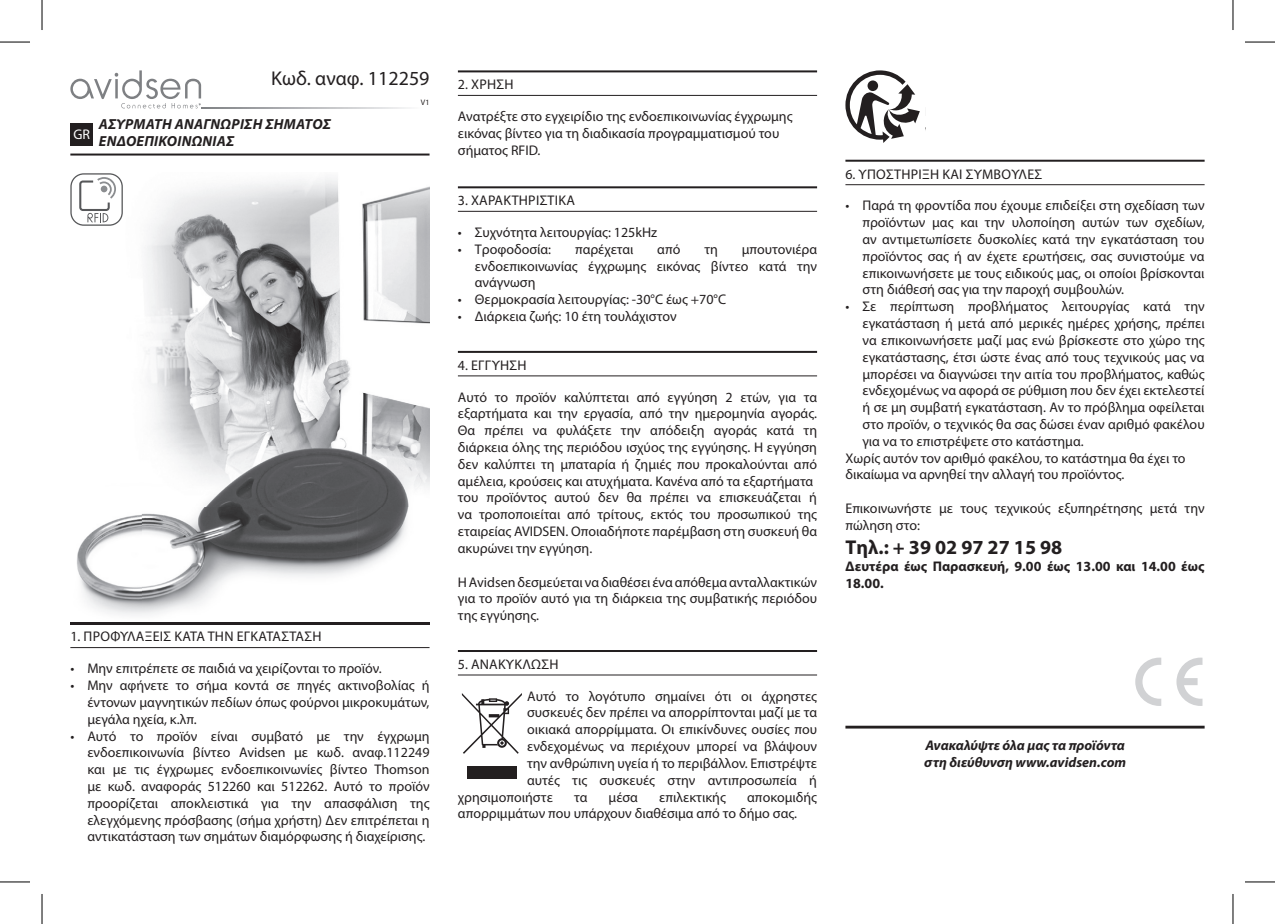
<style>
.page{position:relative;width:1275px;height:924px;background:#fff}
.page>*{position:absolute;margin:0;border:0;box-sizing:border-box;transform-origin:0 0}
.t1{font:700 20px "Myriad Pro";color:#231f20}
.t2{font:20px "Myriad Pro";color:#231f20}
.t3{font:italic 700 14.6px/17.6px "Myriad Pro";letter-spacing:.02em;color:#231f20}
.t4{font:14px/16.8px "Myriad Pro";color:#231f20;text-align:justify}
.t5{font:14px "Myriad Pro";letter-spacing:.02em;color:#231f20}
.t6{font:italic 700 14px/16.8px "Myriad Pro";color:#231f20}
.t7{font:700 14px/16.8px "Myriad Pro";color:#231f20}
.t8{font:14px "Myriad Pro";color:#fff}
.t9{font:8px "Myriad Pro";color:#231f20}
</style>
<div class="page">
<hr style="left:458px;top:95px;width:359px;height:1px;background:#231f20">
<hr style="left:458px;top:211px;width:359px;height:1px;background:#231f20">
<hr style="left:458px;top:375px;width:359px;height:1px;background:#231f20">
<hr style="left:458px;top:674px;width:359px;height:1px;background:#231f20">
<hr style="left:458px;top:70px;width:359px;height:2px;background:#231f20">
<hr style="left:458px;top:186px;width:359px;height:2px;background:#231f20">
<hr style="left:458px;top:351px;width:359px;height:2px;background:#231f20">
<hr style="left:458px;top:649px;width:359px;height:2px;background:#231f20">
<svg style="left:462px;top:693px;width:60px;height:60px"></svg>
<div style="left:467px;top:765px;width:50px;height:12px;background:#231f20"></div>
<hr style="left:70px;top:646px;width:359px;height:1px;background:#231f20">
<div style="left:70px;top:123px;width:23px;height:23px;background:#231f20"></div>
<hr style="left:70px;top:153px;width:359px;height:2px;background:#231f20">
<svg style="left:201px;top:108px;width:207px;height:1px"></svg>
<svg style="left:70px;top:70px;width:131px;height:38px"></svg>
<img style="left:146px;top:178px;width:283px;height:328px">
<img style="left:70px;top:514px;width:72px;height:111px">
<img style="left:142px;top:506px;width:287px;height:119px">
<img style="left:70px;top:622px;width:359px;height:2px">
<svg style="left:70px;top:173px;width:53px;height:53px"></svg>
<hr style="left:845px;top:184px;width:359px;height:1px;background:#231f20">
<svg style="left:845px;top:70px;width:75px;height:73px"></svg>
<hr style="left:845px;top:160px;width:359px;height:2px;background:#231f20">
<hr style="left:845px;top:725px;width:359px;height:3px;background:#231f20">
<svg style="left:1135px;top:657px;width:26px;height:48px"></svg>
<svg style="left:1176px;top:657px;width:26px;height:48px"></svg>
<hr style="left:0;top:42px;width:30px;height:1px;background:#000">
<hr style="left:1245px;top:42px;width:30px;height:1px;background:#000">
<hr style="left:0;top:881px;width:30px;height:1px;background:#000">
<hr style="left:1245px;top:881px;width:30px;height:1px;background:#000">
<hr style="left:42px;top:0;width:1px;height:30px;background:#000">
<hr style="left:42px;top:893px;width:1px;height:30px;background:#000">
<hr style="left:1232px;top:0;width:1px;height:30px;background:#000">
<hr style="left:1232px;top:893px;width:1px;height:30px;background:#000">
<p class="t8" style="left:73px;top:126px;width:18px">GR</p>
<h1 class="t2" style="left:271px;top:66px;width:160px">Κωδ. αναφ. 112259</h1>
<p class="t9" style="left:421px;top:97px;width:10px">V1</p>
<p class="t3" style="left:99px;top:114px;width:234px">ΑΣΥΡΜΑΤΗ ΑΝΑΓΝΩΡΙΣΗ ΣΗΜΑΤΟΣ<br>ΕΝΔΟΕΠΙΚΟΙΝΩΝΙΑΣ</p>
<p class="t5" style="left:70px;top:627px;width:253px">1. ΠΡΟΦΥΛΑΞΕΙΣ ΚΑΤΑ ΤΗΝ ΕΓΚΑΤΑΣΤΑΣΗ</p>
<p class="t4" style="left:70px;top:659px;width:313px">• Μην επιτρέπετε σε παιδιά να χειρίζονται το προϊόν.</p>
<p class="t4" style="left:87px;top:676px;width:344px;text-indent:-17px">• Μην αφήνετε το σήμα κοντά σε πηγές ακτινοβολίας ή έντονων μαγνητικών πεδίων όπως φούρνοι μικροκυμάτων, μεγάλα ηχεία, κ.λπ.</p>
<p class="t4" style="left:87px;top:726px;width:344px;text-indent:-17px">• Αυτό το προϊόν είναι συμβατό με την έγχρωμη ενδοεπικοινωνία βίντεο Avidsen με κωδ. αναφ.112249 και με τις έγχρωμες ενδοεπικοινωνίες βίντεο Thomson με κωδ. αναφοράς 512260 και 512262. Αυτό το προϊόν προορίζεται αποκλειστικά για την απασφάλιση της ελεγχόμενης πρόσβασης (σήμα χρήστη) Δεν επιτρέπεται η αντικατάσταση των σημάτων διαμόρφωσης ή διαχείρισης.</p>
<p class="t4" style="left:458px;top:76px;width:57px">2. ΧΡΗΣΗ</p>
<p class="t4" style="left:458px;top:108px;width:336px;text-align:left">Ανατρέξτε στο εγχειρίδιο της ενδοεπικοινωνίας έγχρωμης εικόνας βίντεο για τη διαδικασία προγραμματισμού του σήματος RFID.</p>
<p class="t5" style="left:458px;top:192px;width:119px">3. ΧΑΡΑΚΤΗΡΙΣΤΙΚΑ</p>
<p class="t4" style="left:458px;top:223px;width:201px">• Συχνότητα λειτουργίας: 125kHz</p>
<p class="t4" style="left:458px;top:240px;width:95px">• Τροφοδοσία:</p>
<p class="t4" style="left:575px;top:240px;width:60px">παρέχεται</p>
<p class="t4" style="left:657px;top:240px;width:25px">από</p>
<p class="t4" style="left:704px;top:240px;width:15px">τη</p>
<p class="t4" style="left:475px;top:240px;width:344px;text-indent:267px">μπουτονιέρα ενδοεπικοινωνίας έγχρωμης εικόνας βίντεο κατά την ανάγνωση</p>
<p class="t4" style="left:458px;top:291px;width:270px">• Θερμοκρασία λειτουργίας: -30°C έως +70°C</p>
<p class="t4" style="left:458px;top:307px;width:220px">• Διάρκεια ζωής: 10 έτη τουλάχιστον</p>
<p class="t5" style="left:458px;top:356px;width:70px">4. ΕΓΓΥΗΣΗ</p>
<p class="t4" style="left:458px;top:388px;width:361px;text-align:left">Αυτό το προϊόν καλύπτεται από εγγύηση 2 ετών, για τα εξαρτήματα και την εργασία, από την ημερομηνία αγοράς.<br>Θα πρέπει να φυλάξετε την απόδειξη αγοράς κατά τη διάρκεια όλης της περιόδου ισχύος της εγγύησης. Η εγγύηση δεν καλύπτει τη μπαταρία ή ζημιές που προκαλούνται από αμέλεια, κρούσεις και ατυχήματα. Κανένα από τα εξαρτήματα του προϊόντος αυτού δεν θα πρέπει να επισκευάζεται ή να τροποποιείται από τρίτους, εκτός του προσωπικού της εταιρείας AVIDSEN. Οποιαδήποτε παρέμβαση στη συσκευή θα ακυρώνει την εγγύηση.</p>
<p class="t4" style="left:458px;top:573px;width:361px">Η Avidsen δεσμεύεται να διαθέσει ένα απόθεμα ανταλλακτικών για το προϊόν αυτό για τη διάρκεια της συμβατικής περιόδου της εγγύησης.</p>
<p class="t5" style="left:458px;top:655px;width:102px">5. ΑΝΑΚΥΚΛΩΣΗ</p>
<p class="t4" style="left:527px;top:687px;width:291px">Αυτό το λογότυπο σημαίνει ότι οι άχρηστες</p>
<p class="t4" style="left:527px;top:703px;width:291px">συσκευές δεν πρέπει να απορρίπτονται μαζί με τα</p>
<p class="t4" style="left:527px;top:720px;width:291px">οικιακά απορρίμματα. Οι επικίνδυνες ουσίες που</p>
<p class="t4" style="left:527px;top:737px;width:291px">ενδεχομένως να περιέχουν μπορεί να βλάψουν</p>
<p class="t4" style="left:527px;top:754px;width:291px">την ανθρώπινη υγεία ή το περιβάλλον. Επιστρέψτε</p>
<p class="t4" style="left:527px;top:771px;width:291px">αυτές τις συσκευές στην αντιπροσωπεία ή</p>
<p class="t4" style="left:458px;top:787px;width:96px">χρησιμοποιήστε</p>
<p class="t4" style="left:574px;top:787px;width:15px">τα</p>
<p class="t4" style="left:608px;top:787px;width:31px">μέσα</p>
<p class="t4" style="left:659px;top:787px;width:68px">επιλεκτικής</p>
<p class="t4" style="left:458px;top:787px;width:361px;text-indent:289px">αποκομιδής απορριμμάτων που υπάρχουν διαθέσιμα από το δήμο σας.</p>
<p class="t5" style="left:845px;top:165px;width:198px">6. ΥΠΟΣΤΗΡΙΞΗ ΚΑΙ ΣΥΜΒΟΥΛΕΣ</p>
<p class="t4" style="left:862px;top:197px;width:344px;text-indent:-17px">• Παρά τη φροντίδα που έχουμε επιδείξει στη σχεδίαση των προϊόντων μας και την υλοποίηση αυτών των σχεδίων, αν αντιμετωπίσετε δυσκολίες κατά την εγκατάσταση του προϊόντος σας ή αν έχετε ερωτήσεις, σας συνιστούμε να επικοινωνήσετε με τους ειδικούς μας, οι οποίοι βρίσκονται στη διάθεσή σας για την παροχή συμβουλών.</p>
<p class="t4" style="left:845px;top:298px;width:361px">• Σε περίπτωση προβλήματος λειτουργίας κατά την</p>
<p class="t4" style="left:862px;top:314px;width:344px">εγκατάσταση ή μετά από μερικές ημέρες χρήσης, πρέπει</p>
<p class="t4" style="left:862px;top:331px;width:344px">να επικοινωνήσετε μαζί μας ενώ βρίσκεστε στο χώρο της</p>
<p class="t4" style="left:862px;top:348px;width:344px">εγκατάστασης, έτσι ώστε ένας από τους τεχνικούς μας να</p>
<p class="t4" style="left:862px;top:365px;width:344px">μπορέσει να διαγνώσει την αιτία του προβλήματος, καθώς</p>
<p class="t4" style="left:862px;top:382px;width:344px">ενδεχομένως να αφορά σε ρύθμιση που δεν έχει εκτελεστεί</p>
<p class="t4" style="left:862px;top:398px;width:344px">ή σε μη συμβατή εγκατάσταση. Αν το πρόβλημα οφείλεται</p>
<p class="t4" style="left:862px;top:415px;width:344px">στο προϊόν, ο τεχνικός θα σας δώσει έναν αριθμό φακέλου</p>
<p class="t4" style="left:862px;top:432px;width:223px">για να το επιστρέψετε στο κατάστημα.</p>
<p class="t4" style="left:845px;top:449px;width:342px">Χωρίς αυτόν τον αριθμό φακέλου, το κατάστημα θα έχει το</p>
<p class="t4" style="left:845px;top:466px;width:280px">δικαίωμα να αρνηθεί την αλλαγή του προϊόντος.</p>
<p class="t4" style="left:845px;top:499px;width:361px">Επικοινωνήστε με τους τεχνικούς εξυπηρέτησης μετά την πώληση στο:</p>
<h1 class="t1" style="left:845px;top:534px;width:218px">Τηλ.: + 39 02 97 27 15 98</h1>
<p class="t7" style="left:845px;top:557px;width:361px">Δευτέρα έως Παρασκευή, 9.00 έως 13.00 και 14.00 έως<br>18.00.</p>
<p class="t6" style="left:924px;top:736px;width:203px">Ανακαλύψτε όλα μας τα προϊόντα στη διεύθυνση www.avidsen.com</p>
</div>
